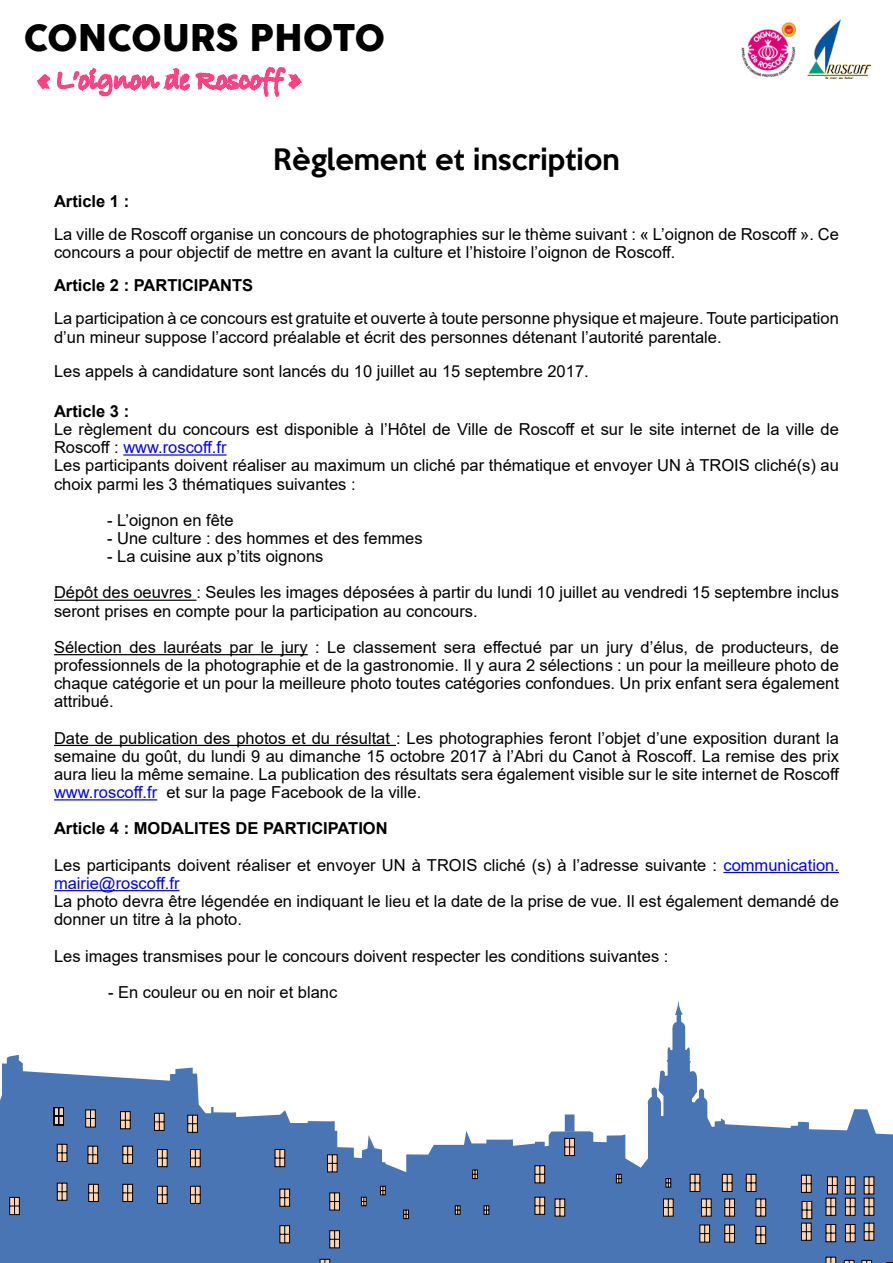
<style>
.page{position:relative;width:893px;height:1263px;background:#fff}
.page>*{position:absolute;margin:0;border:0;box-sizing:border-box;transform-origin:0 0}
.t1{font:36px "Cocogoose";color:#000}
.t2{font:500 27px "Keep Calm";color:#000}
.t3{font:16.5px/18.1px "Arial";color:#000}
.t4{font:700 16.5px "Arial";color:#000}
.s1{color:#00f}
</style>
<div class="page">
<hr style="left:123px;top:454px;width:104px;height:2px;background:#00f">
<hr style="left:54px;top:600px;width:142px;height:1px;background:#000">
<hr style="left:54px;top:654px;width:254px;height:1px;background:#000">
<hr style="left:54px;top:745px;width:342px;height:1px;background:#000">
<hr style="left:54px;top:799px;width:103px;height:1px;background:#00f">
<hr style="left:723px;top:872px;width:116px;height:1px;background:#00f">
<hr style="left:54px;top:890px;width:125px;height:1px;background:#00f">
<svg style="left:36px;top:67px;width:266px;height:30px"></svg>
<img style="left:807px;top:20px;width:64px;height:58px">
<svg style="left:0;top:1000px;width:697px;height:107px"></svg>
<svg style="left:10px;top:1084px;width:698px;height:23px"></svg>
<svg style="left:0;top:1107px;width:893px;height:156px;background:#6587b8"></svg>
<svg style="left:801px;top:1163px;width:92px;height:100px;background:#5c759d"></svg>
<img style="left:741px;top:22px;width:55px;height:56px">
<h1 class="t1" style="left:23px;top:13px;width:363px">CONCOURS PHOTO</h1>
<h2 class="t2" style="left:273px;top:136px;width:348px">Règlement et inscription</h2>
<p class="t4" style="left:54px;top:189px;width:77px">Article 1 :</p>
<p class="t3" style="left:54px;top:225px;width:786px">La ville de Roscoff organise un concours de photographies sur le thème suivant : « L’oignon de Roscoff ». Ce concours a pour objectif de mettre en avant la culture et l’histoire l’oignon de Roscoff.</p>
<p class="t4" style="left:54px;top:274px;width:201px">Article 2 : PARTICIPANTS</p>
<p class="t3" style="left:54px;top:309px;width:786px">La participation à ce concours est gratuite et ouverte à toute personne physique et majeure. Toute participation d’un mineur suppose l’accord préalable et écrit des personnes détenant l’autorité parentale.</p>
<p class="t3" style="left:54px;top:362px;width:536px">Les appels à candidature sont lancés du 10 juillet au 15 septembre 2017.</p>
<p class="t4" style="left:54px;top:399px;width:77px">Article 3 :</p>
<p class="t3" style="left:54px;top:420px;width:786px">Le règlement du concours est disponible à l’Hôtel de Ville de Roscoff et sur le site internet de la ville de Roscoff : <span class="s1">www.roscoff.fr<br></span>Les participants doivent réaliser au maximum un cliché par thématique et envoyer UN à TROIS cliché(s) au choix parmi les 3 thématiques suivantes :</p>
<p class="t3" style="left:107px;top:511px;width:128px">- L’oignon en fête</p>
<p class="t3" style="left:107px;top:529px;width:317px">- Une culture : des hommes et des femmes</p>
<p class="t3" style="left:107px;top:547px;width:218px">- La cuisine aux p’tits oignons</p>
<p class="t3" style="left:54px;top:583px;width:786px">Dépôt des oeuvres : Seules les images déposées à partir du lundi 10 juillet au vendredi 15 septembre inclus seront prises en compte pour la participation au concours.</p>
<p class="t3" style="left:54px;top:638px;width:786px;text-align:justify">Sélection des lauréats par le jury : Le classement sera effectué par un jury d’élus, de producteurs, de professionnels de la photographie et de la gastronomie. Il y aura 2 sélections : un pour la meilleure photo de chaque catégorie et un pour la meilleure photo toutes catégories confondues. Un prix enfant sera également attribué.</p>
<p class="t3" style="left:54px;top:729px;width:787px;text-align:justify">Date de publication des photos et du résultat : Les photographies feront l’objet d’une exposition durant la semaine du goût, du lundi 9 au dimanche 15 octobre 2017 à l’Abri du Canot à Roscoff. La remise des prix aura lieu la même semaine. La publication des résultats sera également visible sur le site internet de Roscoff <span class="s1">www.roscoff.fr</span> et sur la page Facebook de la ville.</p>
<p class="t4" style="left:54px;top:817px;width:335px">Article 4 : MODALITES DE PARTICIPATION</p>
<p class="t3" style="left:54px;top:856px;width:786px">Les participants doivent réaliser et envoyer UN à TROIS cliché (s) à l’adresse suivante : <span class="s1">communication. mairie@roscoff.fr</span></p>
<p class="t3" style="left:54px;top:892px;width:786px">La photo devra être légendée en indiquant le lieu et la date de la prise de vue. Il est également demandé de donner un titre à la photo.</p>
<p class="t3" style="left:54px;top:946px;width:616px">Les images transmises pour le concours doivent respecter les conditions suivantes :</p>
<p class="t3" style="left:108px;top:983px;width:231px">- En couleur ou en noir et blanc</p>
</div>
